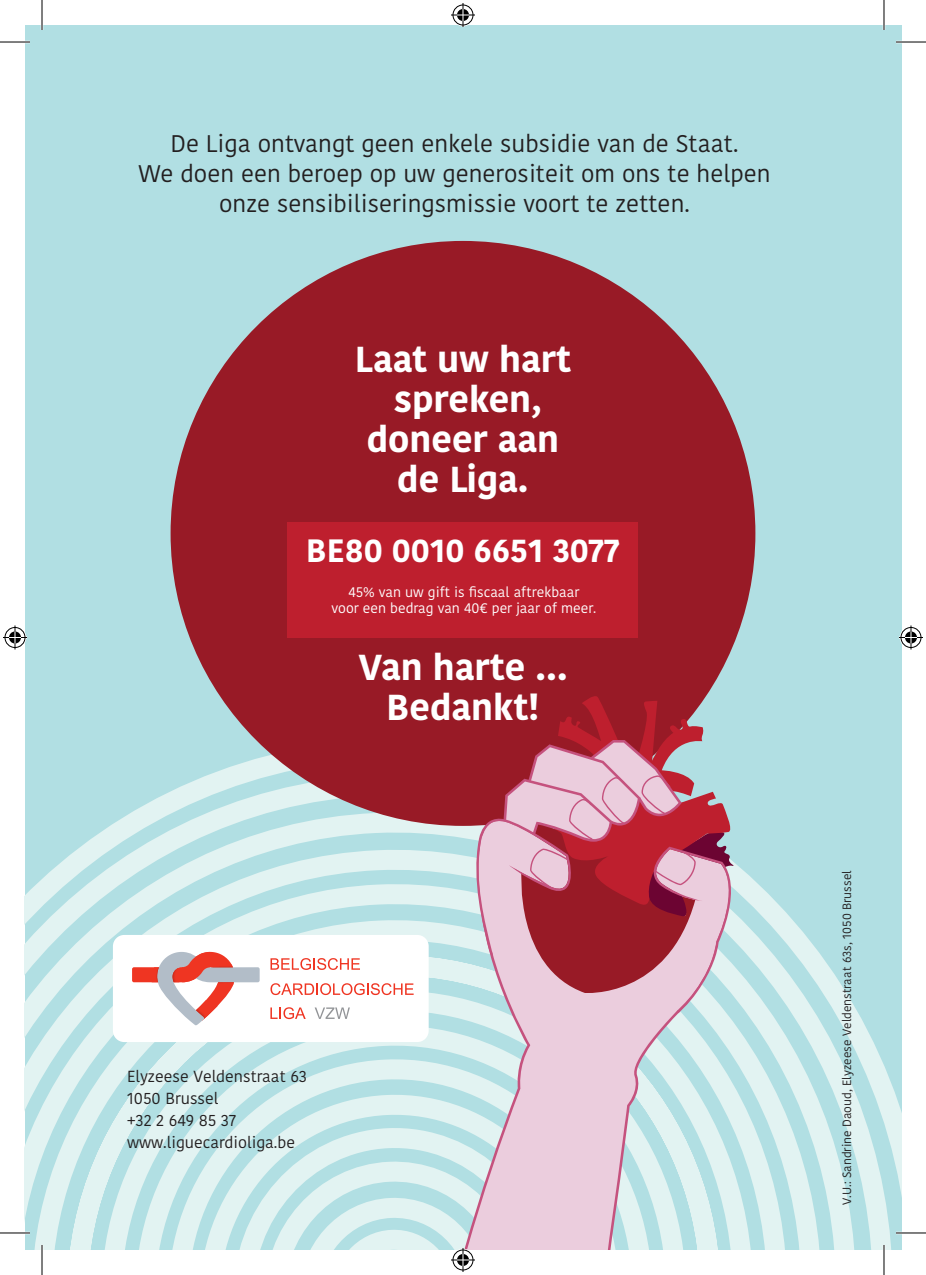
<style>
.page{position:relative;width:926px;height:1275px;background:#fff}
.page>*{position:absolute;margin:0;border:0;box-sizing:border-box;transform-origin:0 0}
.t1{font:700 36px/40px "Kohinoor Bangla";color:#fff;text-align:center}
.t2{font:700 32.2px "Kohinoor Bangla";color:#fff}
.t3{font:24px/30px "Kohinoor Bangla";color:#231f20;text-align:center}
.t4{font:16px/22px "Kohinoor Bangla";color:#231f20}
.t5{font:14px/16px "Kohinoor Bangla";color:#fff;text-align:center}
.t6{font:12px "Kohinoor Bangla";color:#231f20}
</style>
<div class="page">
<div style="left:25px;top:25px;width:876px;height:1225px;background:#b1dfe3"></div>
<svg style="left:25px;top:716px;width:876px;height:534px"></svg>
<div style="left:171px;top:241px;width:584px;height:585px;background:#981a26;border-radius:50%"></div>
<svg style="left:253px;top:819px;width:486px;height:431px"></svg>
<svg style="left:471px;top:693px;width:270px;height:320px"></svg>
<div style="left:113px;top:935px;width:316px;height:107px;background:#fff;border-radius:11px"></div>
<svg style="left:132px;top:952px;width:128px;height:73px"></svg>
<svg style="left:270px;top:958px;width:90px;height:12px"></svg>
<svg style="left:270px;top:983px;width:144px;height:12px"></svg>
<svg style="left:270px;top:1007px;width:36px;height:12px"></svg>
<svg style="left:315px;top:1007px;width:35px;height:12px"></svg>
<div style="left:288px;top:522px;width:350px;height:115px;background:#be1f2e"></div>
<hr style="left:0;top:41px;width:30px;height:2px;background:#fff">
<hr style="left:896px;top:41px;width:30px;height:2px;background:#fff">
<hr style="left:0;top:1231px;width:30px;height:3px;background:#fff">
<hr style="left:896px;top:1231px;width:30px;height:3px;background:#fff">
<hr style="left:41px;top:0;width:2px;height:30px;background:#fff">
<hr style="left:41px;top:1245px;width:2px;height:30px;background:#fff">
<hr style="left:883px;top:0;width:2px;height:30px;background:#fff">
<hr style="left:883px;top:1245px;width:2px;height:30px;background:#fff">
<hr style="left:0;top:42px;width:30px;height:1px;background:#000">
<hr style="left:896px;top:42px;width:30px;height:1px;background:#000">
<hr style="left:0;top:1232px;width:30px;height:1px;background:#000">
<hr style="left:896px;top:1232px;width:30px;height:1px;background:#000">
<hr style="left:42px;top:0;width:1px;height:30px;background:#000">
<hr style="left:42px;top:1245px;width:1px;height:30px;background:#000">
<hr style="left:884px;top:0;width:1px;height:30px;background:#000">
<hr style="left:884px;top:1245px;width:1px;height:30px;background:#000">
<svg style="left:451px;top:3px;width:24px;height:24px"></svg>
<svg style="left:451px;top:1248px;width:24px;height:24px"></svg>
<svg style="left:3px;top:625px;width:24px;height:24px"></svg>
<svg style="left:899px;top:625px;width:24px;height:24px"></svg>
<p class="t3" style="left:138px;top:128px;width:634px">De Liga ontvangt geen enkele subsidie van de Staat.<br>We doen een beroep op uw generositeit om ons te helpen onze sensibiliseringsmissie voort te zetten.</p>
<h1 class="t1" style="left:355px;top:337px;width:218px">Laat uw hart spreken, doneer aan de Liga.</h1>
<h2 class="t2" style="left:306px;top:522px;width:315px">BE80 0010 6651 3077</h2>
<p class="t5" style="left:332px;top:584px;width:266px">45% van uw gift is fiscaal aftrekbaar<br>voor een bedrag van 40€ per jaar of meer.</p>
<h1 class="t1" style="left:358px;top:645px;width:211px">Van harte …<br>Bedankt!</h1>
<p class="t4" style="left:127px;top:1065px;width:182px">Elyzeese Veldenstraat 63<br>1050 Brussel<br>+32 2 649 85 37 www.liguecardioliga.be</p>
<p class="t6" style="left:838px;top:1204px;width:336px;rotate:-90deg">V.U.: Sandrine Daoud, Elyzeese Veldenstraat 63s, 1050 Brussel</p>
</div>
